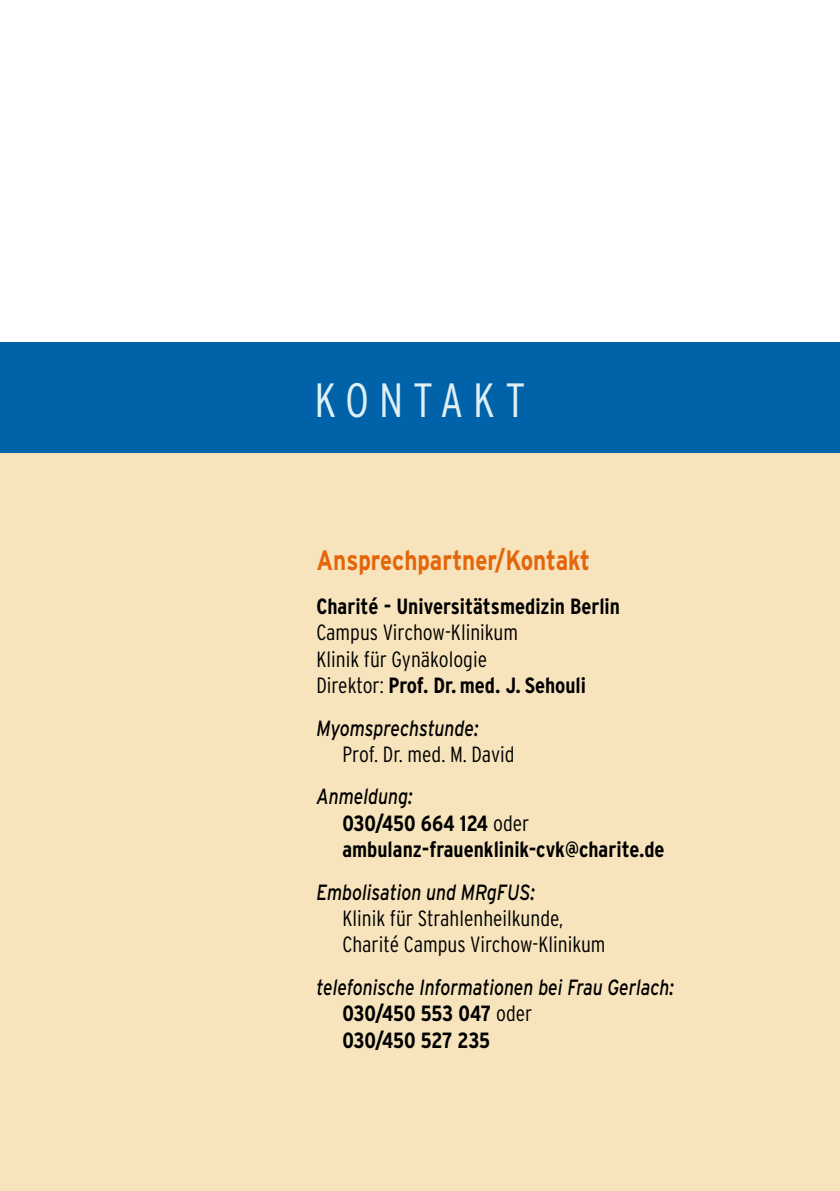
<style>
.page{position:relative;width:840px;height:1191px;background:#fff}
.page>*{position:absolute;margin:0;border:0;box-sizing:border-box;transform-origin:0 0}
.t1{font:300 condensed 48px "Interstate";letter-spacing:.205em;color:#def0f5}
.t2{font:700 28px "Interstate";color:#e4660c;scale:.8 1}
.t3{font:300 condensed 22px/26.4px "Interstate";color:#000}
.t4{font:italic 22px/26.4px "Interstate";color:#000;scale:.8 1}
.t5{font:700 condensed 22px/26.4px "Interstate";color:#000}
.s1{font-weight:700}
.s2{font-weight:400;font-style:italic;font-stretch:normal}
.s3{font-weight:300}
.s4{font-weight:700;font-style:normal;font-stretch:condensed}
.s5{font-weight:300;font-style:normal;font-stretch:condensed}
</style>
<div class="page">
<div style="left:0;top:444px;width:839px;height:747px;background:#f7e4bc"></div>
<div style="left:0;top:342px;width:839px;height:110px;background:#0062a9"></div>
<h1 class="t1" style="left:314px;top:373px;width:212px">KONTAKT</h1>
<p class="t2" style="left:316px;top:544px;width:343px">Ansprechpartner/Kontakt</p>
<p class="t5" style="left:316px;top:593px;width:305px">Charité - Universitätsmedizin Berlin</p>
<p class="t3" style="left:316px;top:619px;width:271px">Campus Virchow-Klinikum<br>Klinik für Gynäkologie<br>Direktor: <span class="s1">Prof. Dr. med. J. Sehouli</span></p>
<p class="t4" style="left:316px;top:714px;width:204px">Myomsprechstunde:</p>
<p class="t3" style="left:342px;top:741px;width:174px">Prof. Dr. med. M. David</p>
<p class="t5" style="left:342px;top:783px;width:323px;text-indent:-26px"><span class="s2">Anmeldung:<br></span>030/450 664 124 <span class="s3">oder </span>ambulanz-frauenklinik-cvk@charite.de</p>
<p class="t4" style="left:316px;top:878px;width:274px">Embolisation und MRgFUS:</p>
<p class="t3" style="left:342px;top:905px;width:264px">Klinik für Strahlenheilkunde,<br>Charité Campus Virchow-Klinikum</p>
<p class="t4" style="left:342px;top:973px;width:415px;text-indent:-26px">telefonische Informationen bei Frau Gerlach:<br><span class="s4">030/450 553 047</span> <span class="s5">oder<br></span><span class="s4">030/450 527 235</span></p>
</div>
